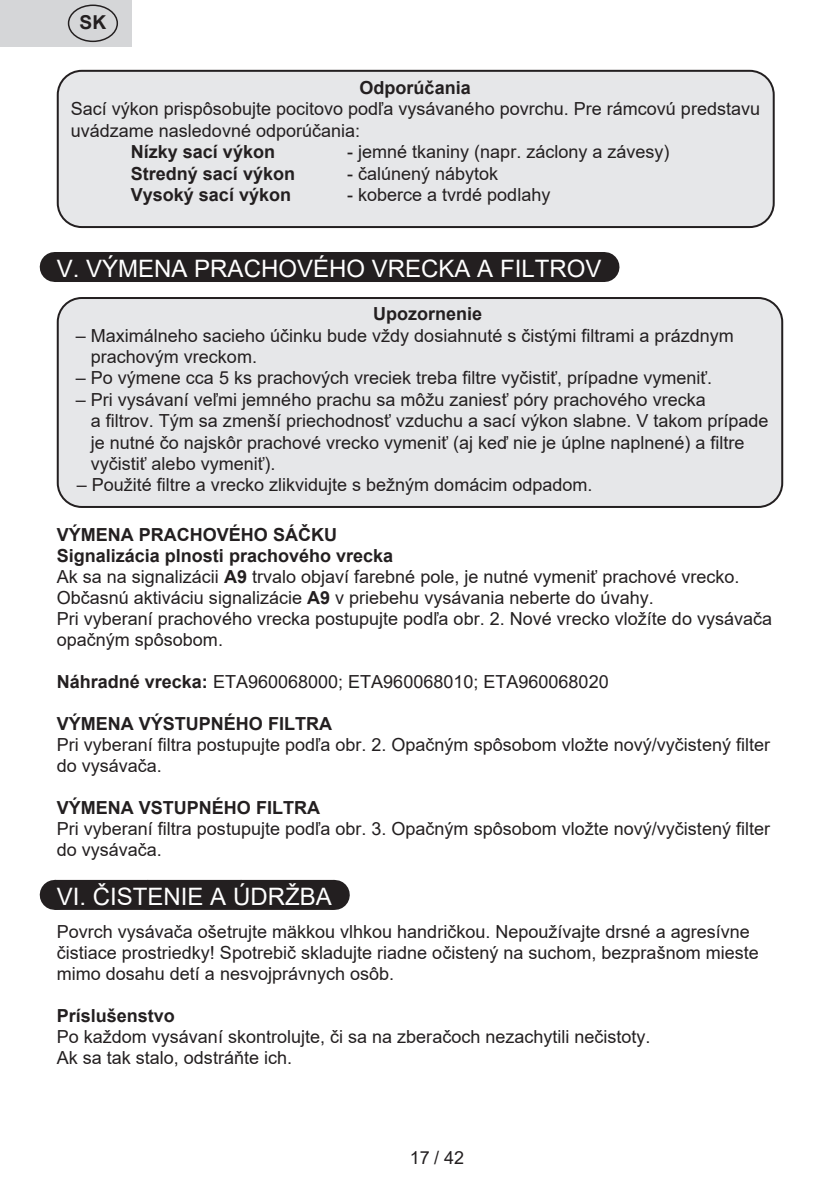
<style>
.page{position:relative;width:840px;height:1191px;background:#fff}
.page>*{position:absolute;margin:0;border:0;box-sizing:border-box;transform-origin:0 0}
.Grafický_nadpis_ETA{font:24px "Arial";color:#fff}
.t1{font:700 19.2px "Arial";color:#231f20}
.Normální{font:18px/21px "Arial";color:#231f20}
.Normální-2{font:700 18px "Arial";color:#231f20}
.s1{font-weight:700}
</style>
<div class="page">
<div style="left:55px;top:252px;width:548px;height:30px;background:#231f20"></div>
<hr style="left:603px;top:252px;width:1px;height:30px;background:#231f20">
<div style="left:55px;top:880px;width:278px;height:30px;background:#231f20"></div>
<svg style="left:152px;top:909px;width:135px;height:1px"></svg>
<hr style="left:333px;top:880px;width:1px;height:30px;background:#231f20">
<div style="left:58px;top:71px;width:715px;height:156px;background:#e6e7e9;border-radius:24px"></div>
<div style="left:57px;top:70px;width:717px;height:158px;border:2px solid #231f20;border-radius:24px"></div>
<div style="left:58px;top:298px;width:723px;height:209px;background:#e6e7e9;border-radius:24px"></div>
<div style="left:57px;top:297px;width:725px;height:211px;border:2px solid #231f20;border-radius:24px"></div>
<div style="left:0;top:0;width:131px;height:47px;background:#d5d6d8"></div>
<div style="left:68px;top:5px;width:50px;height:37px;border:1px solid #231f20;border-radius:50%"></div>
<p class="t1" style="left:80px;top:9px;width:28px">SK</p>
<p class="Normální-2" style="left:359px;top:75px;width:113px">Odporúčania</p>
<p class="Normální" style="left:71px;top:98px;width:690px">Sací výkon prispôsobujte pocitovo podľa vysávaného povrchu. Pre rámcovú predstavu uvádzame nasledovné odporúčania:</p>
<p class="Normální-2" style="left:131px;top:139px;width:146px">Nízky sací výkon</p>
<p class="Normální" style="left:347px;top:141px;width:324px">- jemné tkaniny (napr. záclony a závesy)</p>
<p class="Normální-2" style="left:131px;top:161px;width:166px">Stredný sací výkon</p>
<p class="Normální" style="left:347px;top:163px;width:153px">- čalúnený nábytok</p>
<p class="Normální-2" style="left:131px;top:182px;width:162px">Vysoký sací výkon</p>
<p class="Normální" style="left:347px;top:184px;width:205px">- koberce a tvrdé podlahy</p>
<p class="Grafický_nadpis_ETA" style="left:57px;top:252px;width:546px">V. VÝMENA PRACHOVÉHO VRECKA A FILTROV</p>
<p class="Normální-2" style="left:373px;top:301px;width:111px">Upozornenie</p>
<p class="Normální" style="left:91px;top:324px;width:644px;text-indent:-15px">– Maximálneho sacieho účinku bude vždy dosiahnuté s čistými filtrami a prázdnym prachovým vreckom.</p>
<p class="Normální" style="left:76px;top:367px;width:637px">– Po výmene cca 5 ks prachových vreciek treba filtre vyčistiť, prípadne vymeniť.</p>
<p class="Normální" style="left:91px;top:389px;width:679px;text-indent:-15px">– Pri vysávaní veľmi jemného prachu sa môžu zaniesť póry prachového vrecka<br>a filtrov. Tým sa zmenší priechodnosť vzduchu a sací výkon slabne. V takom prípade je nutné čo najskôr prachové vrecko vymeniť (aj keď nie je úplne naplnené) a filtre vyčistiť alebo vymeniť).</p>
<p class="Normální" style="left:77px;top:474px;width:517px">– Použité filtre a vrecko zlikvidujte s bežným domácim odpadom.</p>
<p class="Normální-2" style="left:57px;top:521px;width:282px">VÝMENA PRACHOVÉHO SÁČKU</p>
<p class="Normální-2" style="left:57px;top:542px;width:338px">Signalizácia plnosti prachového vrecka</p>
<p class="Normální" style="left:57px;top:566px;width:684px">Ak sa na signalizácii <span class="s1">A9</span> trvalo objaví farebné pole, je nutné vymeniť prachové vrecko.<br>Občasnú aktiváciu signalizácie <span class="s1">A9</span> v priebehu vysávania neberte do úvahy.</p>
<p class="Normální" style="left:57px;top:608px;width:716px">Pri vyberaní prachového vrecka postupujte podľa obr. 2. Nové vrecko vložíte do vysávača opačným spôsobom.</p>
<p class="Normální" style="left:57px;top:671px;width:553px"><span class="s1">Náhradné vrecka:</span> ETA960068000; ETA960068010; ETA960068020</p>
<p class="Normální-2" style="left:57px;top:710px;width:277px">VÝMENA VÝSTUPNÉHO FILTRA</p>
<p class="Normální" style="left:57px;top:734px;width:714px">Pri vyberaní filtra postupujte podľa obr. 2. Opačným spôsobom vložte nový/vyčistený filter do vysávača.</p>
<p class="Normální-2" style="left:57px;top:794px;width:265px">VÝMENA VSTUPNÉHO FILTRA</p>
<p class="Normální" style="left:57px;top:818px;width:714px">Pri vyberaní filtra postupujte podľa obr. 3. Opačným spôsobom vložte nový/vyčistený filter do vysávača.</p>
<p class="Grafický_nadpis_ETA" style="left:57px;top:880px;width:276px">VI. ČISTENIE A ÚDRŽBA</p>
<p class="Normální" style="left:57px;top:920px;width:703px">Povrch vysávača ošetrujte mäkkou vlhkou handričkou. Nepoužívajte drsné a agresívne čistiace prostriedky! Spotrebič skladujte riadne očistený na suchom, bezprašnom mieste mimo dosahu detí a nesvojprávnych osôb.</p>
<p class="Normální-2" style="left:57px;top:1002px;width:120px">Príslušenstvo</p>
<p class="Normální" style="left:57px;top:1025px;width:595px">Po každom vysávaní skontrolujte, či sa na zberačoch nezachytili nečistoty.<br>Ak sa tak stalo, odstráňte ich.</p>
<p class="Normální" style="left:410px;top:1147px;width:56px">17 / 42</p>
</div>
